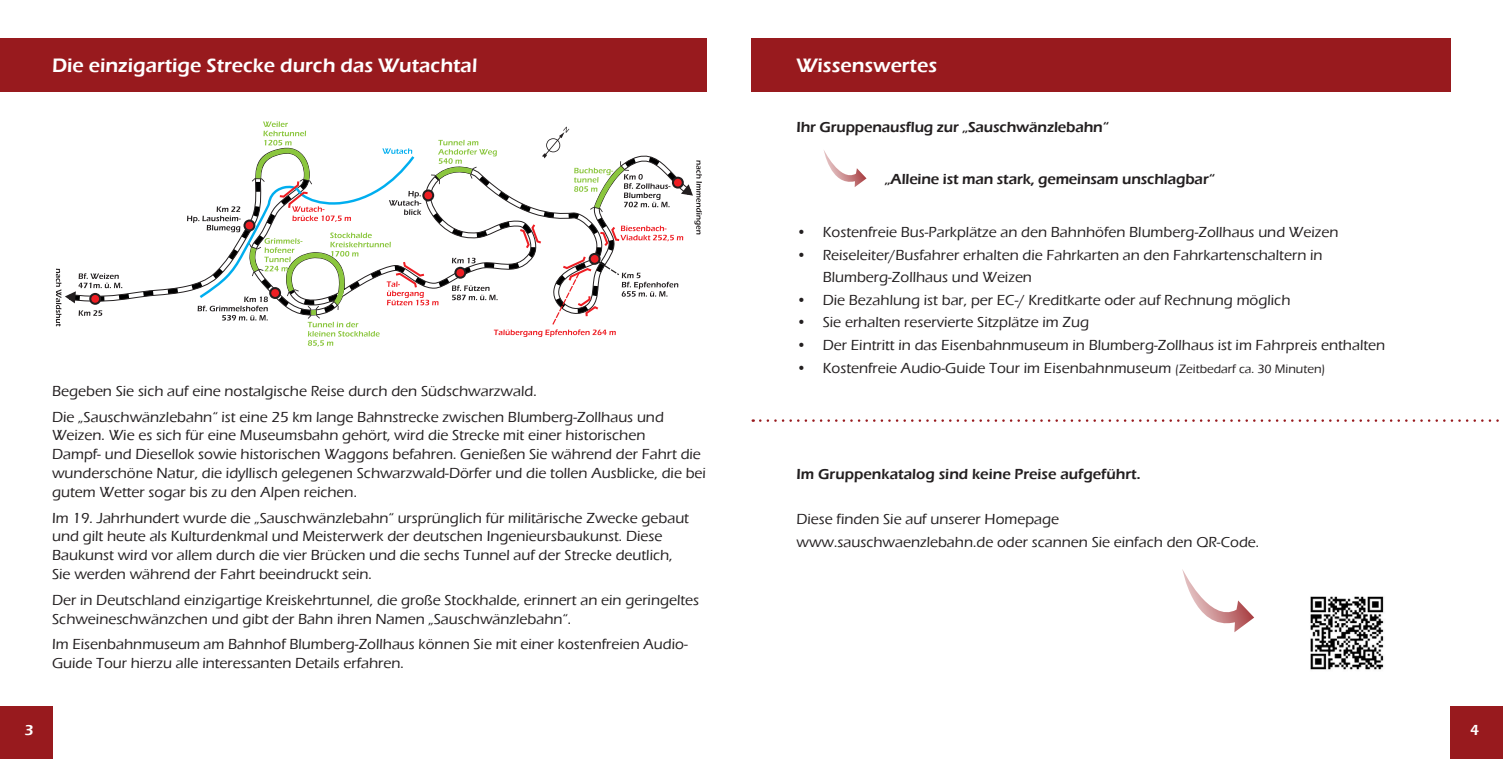
<style>
.page{position:relative;width:1503px;height:759px;background:#fff}
.page>*{position:absolute;margin:0;border:0;box-sizing:border-box;transform-origin:0 0}
.Überschrift{font:600 20px "Eras ITC";color:#fff}
.t1{font:500 15px/18.8px "Eras ITC";color:#231f20}
.t2{font:600 15px "Eras ITC";letter-spacing:-.01em;color:#231f20}
.t3{font:600 15px "Eras ITC";color:#fff}
.s1{font-size:12.5px}
</style>
<div class="page">
<div style="left:0;top:39px;width:706px;height:53px;background:#981a1e"></div>
<div style="left:0;top:706px;width:53px;height:52px;background:#981a1e"></div>
<div style="left:1450px;top:706px;width:52px;height:52px;background:#981a1e"></div>
<svg style="left:56px;top:268px;width:66px;height:58px"></svg>
<svg style="left:187px;top:121px;width:515px;height:225px"></svg>
<img style="left:1310px;top:596px;width:74px;height:74px">
<svg style="left:1182px;top:569px;width:72px;height:63px"></svg>
<svg style="left:760px;top:419px;width:739px;height:2px"></svg>
<svg style="left:823px;top:150px;width:43px;height:37px"></svg>
<div style="left:751px;top:39px;width:699px;height:53px;background:#981a1e"></div>
<p class="Überschrift" style="left:52px;top:54px;width:427px">Die einzigartige Strecke durch das Wutachtal</p>
<p class="t1" style="left:52px;top:381px;width:486px">Begeben Sie sich auf eine nostalgische Reise durch den Südschwarzwald.</p>
<p class="t1" style="left:52px;top:407px;width:655px">Die „Sauschwänzlebahn“ ist eine 25 km lange Bahnstrecke zwischen Blumberg-Zollhaus und Weizen. Wie es sich für eine Museumsbahn gehört, wird die Strecke mit einer historischen<br>Dampf- und Diesellok sowie historischen Waggons befahren. Genießen Sie während der Fahrt die wunderschöne Natur, die idyllisch gelegenen Schwarzwald-Dörfer und die tollen Ausblicke, die bei gutem Wetter sogar bis zu den Alpen reichen.</p>
<p class="t1" style="left:52px;top:508px;width:638px">Im 19. Jahrhundert wurde die „Sauschwänzlebahn“ ursprünglich für militärische Zwecke gebaut und gilt heute als Kulturdenkmal und Meisterwerk der deutschen Ingenieursbaukunst. Diese Baukunst wird vor allem durch die vier Brücken und die sechs Tunnel auf der Strecke deutlich, Sie werden während der Fahrt beeindruckt sein.</p>
<p class="t1" style="left:52px;top:590px;width:648px">Der in Deutschland einzigartige Kreiskehrtunnel, die große Stockhalde, erinnert an ein geringeltes<br>Schweineschwänzchen und gibt der Bahn ihren Namen „Sauschwänzlebahn“.</p>
<p class="t1" style="left:52px;top:635px;width:637px">Im Eisenbahnmuseum am Bahnhof Blumberg-Zollhaus können Sie mit einer kostenfreien Audio-<br>Guide Tour hierzu alle interessanten Details erfahren.</p>
<p class="Überschrift" style="left:796px;top:54px;width:142px">Wissenswertes</p>
<p class="t2" style="left:796px;top:118px;width:313px">Ihr Gruppenausflug zur „Sauschwänzlebahn“</p>
<p class="t2" style="left:885px;top:170px;width:331px">„Alleine ist man stark, gemeinsam unschlagbar“</p>
<p class="t1" style="left:796px;top:223px;width:543px">• Kostenfreie Bus-Parkplätze an den Bahnhöfen Blumberg-Zollhaus und Weizen</p>
<p class="t1" style="left:822px;top:244px;width:501px;line-height:22.5px;text-indent:-26px">• Reiseleiter/Busfahrer erhalten die Fahrkarten an den Fahrkartenschaltern in<br>Blumberg-Zollhaus und Weizen</p>
<p class="t1" style="left:796px;top:290px;width:495px">• Die Bezahlung ist bar, per EC-/ Kreditkarte oder auf Rechnung möglich</p>
<p class="t1" style="left:796px;top:313px;width:294px">• Sie erhalten reservierte Sitzplätze im Zug</p>
<p class="t1" style="left:796px;top:335px;width:590px">• Der Eintritt in das Eisenbahnmuseum in Blumberg-Zollhaus ist im Fahrpreis enthalten</p>
<p class="t1" style="left:796px;top:358px;width:530px">• Kostenfreie Audio-Guide Tour im Eisenbahnmuseum <span class="s1">(Zeitbedarf ca. 30 Minuten)</span></p>
<p class="t2" style="left:796px;top:465px;width:346px">Im Gruppenkatalog sind keine Preise aufgeführt.</p>
<p class="t1" style="left:796px;top:509px;width:264px">Diese finden Sie auf unserer Homepage</p>
<p class="t1" style="left:796px;top:532px;width:464px">www.sauschwaenzlebahn.de oder scannen Sie einfach den QR-Code.</p>
<p class="t3" style="left:25px;top:721px;width:11px">3</p>
<p class="t3" style="left:1469px;top:721px;width:11px">4</p>
</div>
